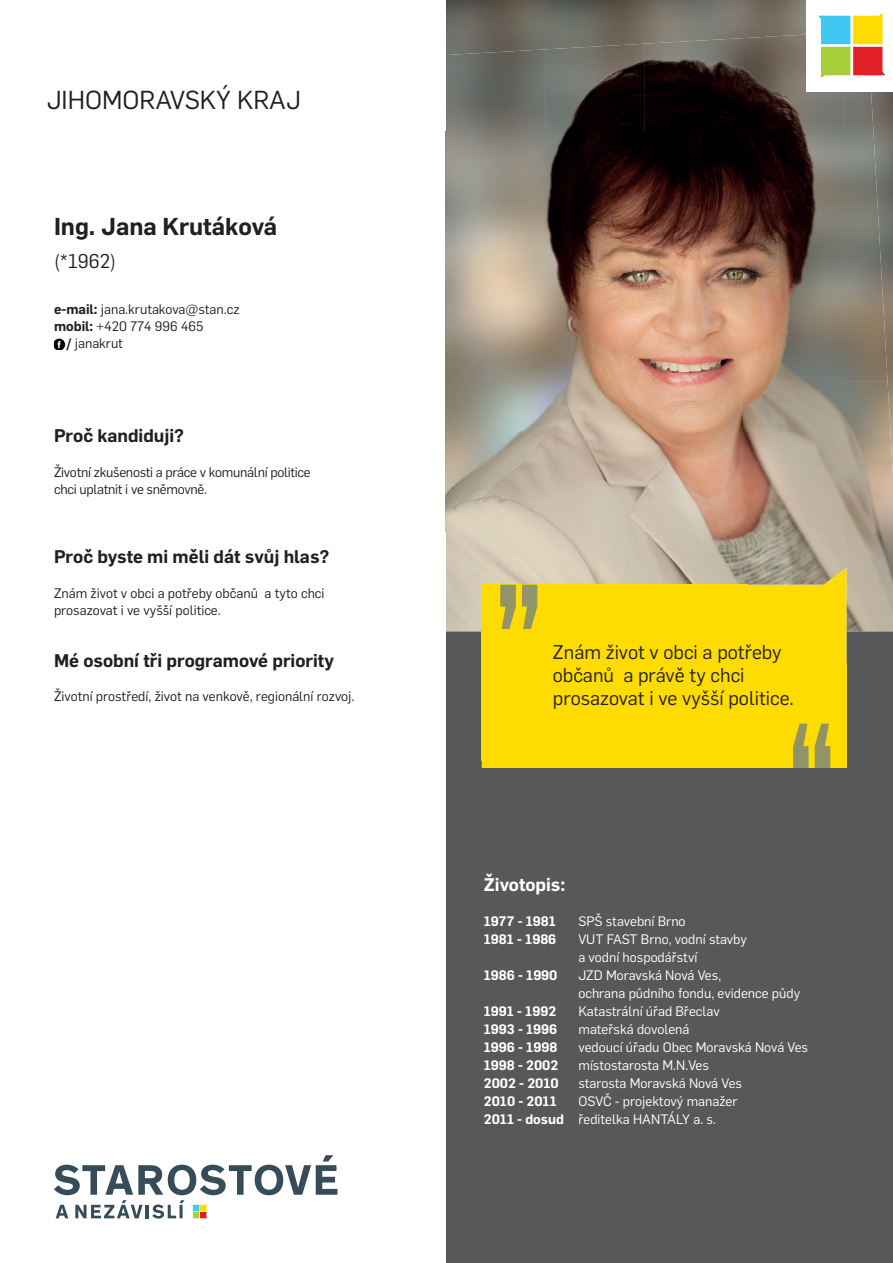
<style>
.page{position:relative;width:893px;height:1263px;background:#fff}
.page>*{position:absolute;margin:0;border:0;box-sizing:border-box;transform-origin:0 0}
.t1{font:25.5px "Flama";color:#231f20}
.t2{font:600 24px "Flama";color:#231f20}
.t3{font:19.5px/23.2px "Flama";color:#231f20}
.t4{font:600 18px "Flama";color:#231f20}
.t5{font:600 18px "Flama";color:#fff}
.t6{font:13.5px/18px "Flama";color:#fff}
.t7{font:13.5px/17.2px "Flama";color:#231f20}
.t8{font:600 13.5px "Flama";color:#fff}
.t9{font:13.5px/17.2px "Flama";letter-spacing:-.02em;color:#231f20}
.s1{font-weight:600}
</style>
<div class="page">
<img style="left:446px;top:0;width:447px;height:381px">
<img style="left:446px;top:49px;width:99px;height:582px">
<img style="left:545px;top:131px;width:298px;height:454px">
<img style="left:843px;top:381px;width:50px;height:250px">
<img style="left:843px;top:131px;width:45px;height:250px">
<img style="left:545px;top:44px;width:99px;height:87px">
<img style="left:644px;top:38px;width:100px;height:93px">
<img style="left:744px;top:31px;width:129px;height:100px">
<div style="left:446px;top:631px;width:447px;height:632px;background:#57585a"></div>
<div style="left:806px;top:0;width:87px;height:91px;background:#fff"></div>
<svg style="left:818px;top:13px;width:67px;height:65px"></svg>
<div style="left:482px;top:585px;width:266px;height:176px;background:#ffdc01"></div>
<div style="left:482px;top:665px;width:364px;height:103px;background:#ffdc01"></div>
<svg style="left:54px;top:1155px;width:283px;height:64px"></svg>
<svg style="left:53px;top:338px;width:12px;height:12px"></svg>
<svg style="left:522px;top:585px;width:15px;height:44px"></svg>
<svg style="left:500px;top:585px;width:16px;height:44px"></svg>
<svg style="left:665px;top:568px;width:181px;height:200px"></svg>
<h1 class="t1" style="left:47px;top:83px;width:256px">JIHOMORAVSKÝ KRAJ</h1>
<h2 class="t2" style="left:54px;top:210px;width:225px">Ing. Jana Krutáková</h2>
<h3 class="t3" style="left:54px;top:248px;width:64px">(*1962)</h3>
<p class="t7" style="left:54px;top:299px;width:187px"><span class="s1">e-mail:</span> jana.krutakova@stan.cz</p>
<p class="t7" style="left:54px;top:317px;width:151px"><span class="s1">mobil:</span> +420 774 996 465</p>
<p class="t7" style="left:67px;top:334px;width:58px"><span class="s1">/</span> janakrut</p>
<h3 class="t4" style="left:54px;top:423px;width:132px">Proč kandiduji?</h3>
<p class="t9" style="left:54px;top:463px;width:258px">Životní zkušenosti a práce v komunální politice chci uplatnit i ve sněmovně.</p>
<h3 class="t4" style="left:54px;top:544px;width:277px">Proč byste mi měli dát svůj hlas?</h3>
<p class="t7" style="left:54px;top:583px;width:272px">Znám život v obci a potřeby občanů a tyto chci prosazovat i ve vyšší politice.</p>
<h3 class="t4" style="left:54px;top:647px;width:282px">Mé osobní tři programové priority</h3>
<p class="t7" style="left:54px;top:687px;width:302px">Životní prostředí, život na venkově, regionální rozvoj.</p>
<h3 class="t3" style="left:553px;top:639px;width:243px">Znám život v obci a potřeby občanů a právě ty chci prosazovat i ve vyšší politice.</h3>
<h3 class="t5" style="left:484px;top:871px;width:83px">Životopis:</h3>
<p class="t8" style="left:484px;top:912px;width:73px">1977 - 1981</p>
<p class="t6" style="left:578px;top:912px;width:109px">SPŠ stavební Brno</p>
<p class="t8" style="left:484px;top:930px;width:74px">1981 - 1986</p>
<p class="t6" style="left:578px;top:929px;width:170px">VUT FAST Brno, vodní stavby a vodní hospodářství</p>
<p class="t8" style="left:484px;top:966px;width:75px">1986 - 1990</p>
<p class="t6" style="left:578px;top:965px;width:223px">JZD Moravská Nová Ves,<br>ochrana půdního fondu, evidence půdy</p>
<p class="t8" style="left:484px;top:1002px;width:74px">1991 - 1992</p>
<p class="t6" style="left:578px;top:1001px;width:143px">Katastrální úřad Břeclav</p>
<p class="t8" style="left:484px;top:1020px;width:75px">1993 - 1996</p>
<p class="t6" style="left:578px;top:1019px;width:113px">mateřská dovolená</p>
<p class="t8" style="left:484px;top:1038px;width:75px">1996 - 1998</p>
<p class="t6" style="left:578px;top:1037px;width:231px">vedoucí úřadu Obec Moravská Nová Ves</p>
<p class="t8" style="left:484px;top:1056px;width:76px">1998 - 2002</p>
<p class="t6" style="left:578px;top:1055px;width:132px">místostarosta M.N.Ves</p>
<p class="t8" style="left:484px;top:1074px;width:76px">2002 - 2010</p>
<p class="t6" style="left:578px;top:1073px;width:165px">starosta Moravská Nová Ves</p>
<p class="t8" style="left:484px;top:1092px;width:74px">2010 - 2011</p>
<p class="t6" style="left:484px;top:1091px;width:255px;text-indent:95px">OSVČ - projektový manažer<br><span class="s1">2011 - dosud</span> ředitelka HANTÁLY a. s.</p>
</div>
